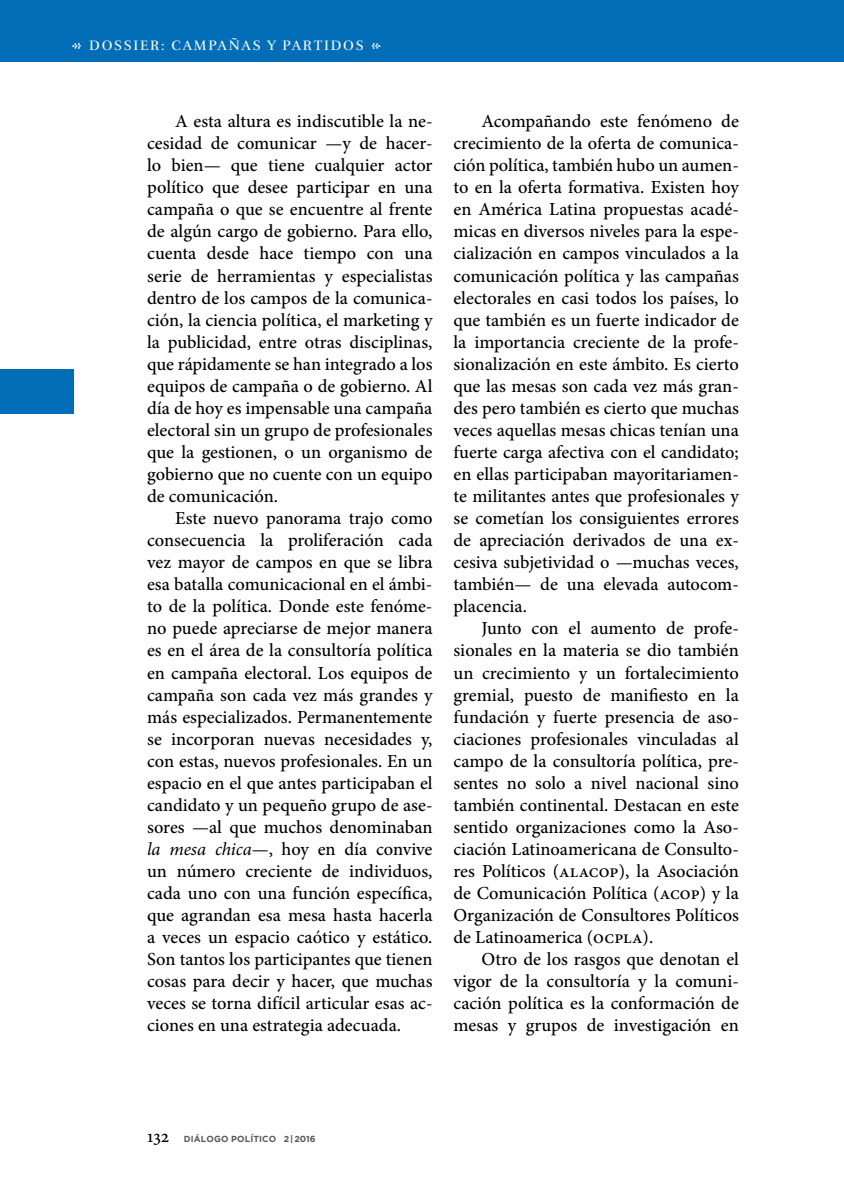
<style>
.page{position:relative;width:844px;height:1191px;background:#fff}
.page>*{position:absolute;margin:0;border:0;box-sizing:border-box;transform-origin:0 0}
.t1{font:500 18.38px/22.1px "Minion Pro";color:#000;text-align:justify}
.t2{font:14px "Rufina";letter-spacing:.12em;color:#fff}
.t3{font:700 8.75px "Gotham";letter-spacing:.015em;color:#58595b}
.s1{font-weight:400;font-style:italic}
</style>
<div class="page">
<div style="left:0;top:0;width:843px;height:62px;background:#006db6"></div>
<div style="left:0;top:370px;width:73px;height:44px;background:#006db6"></div>
<p class="t2" style="left:89px;top:36px;width:276px">DOSSIER: CAMPAÑAS Y PARTIDOS</p>
<p class="t1" style="left:147px;top:110px;width:287px;text-indent:28px">A esta altura es indiscutible la ne&shy;cesidad de comunicar —y de hacer&shy;lo bien— que tiene cualquier actor político que desee participar en una campaña o que se encuentre al frente de algún cargo de gobierno. Para ello, cuenta desde hace tiempo con una serie de herramientas y especialistas dentro de los campos de la comunica&shy;ción, la ciencia política, el marketing y la publicidad, entre otras disciplinas, que rápidamente se han integrado a los equipos de campaña o de gobierno. Al día de hoy es impensable una campaña electoral sin un grupo de profesionales que la gestionen, o un organismo de gobierno que no cuente con un equipo de comunicación.</p>
<p class="t1" style="left:147px;top:507px;width:287px;text-indent:28px">Este nuevo panorama trajo como consecuencia la proliferación cada vez mayor de campos en que se libra esa batalla comunicacional en el ámbi&shy;to de la política. Donde este fenóme&shy;no puede apreciarse de mejor manera es en el área de la consultoría política en campaña electoral. Los equipos de campaña son cada vez más grandes y más especializados. Permanentemente se incorporan nuevas necesidades y, con estas, nuevos profesionales. En un espacio en el que antes participaban el candidato y un pequeño grupo de ase&shy;sores —al que muchos denominaban <span class="s1">la mesa chica</span>—, hoy en día convive un número creciente de individuos, cada uno con una función específica, que agrandan esa mesa hasta hacerla a veces un espacio caótico y estático.<br>Son tantos los participantes que tienen cosas para decir y hacer, que muchas veces se torna difícil articular esas ac&shy;ciones en una estrategia adecuada.</p>
<p class="t1" style="left:453px;top:110px;width:287px;text-indent:28px">Acompañando este fenómeno de crecimiento de la oferta de comunica&shy;ción política, también hubo un aumen&shy;to en la oferta formativa. Existen hoy en América Latina propuestas acadé&shy;micas en diversos niveles para la espe&shy;cialización en campos vinculados a la comunicación política y las campañas electorales en casi todos los países, lo que también es un fuerte indicador de la importancia creciente de la profe&shy;sionalización en este ámbito. Es cierto que las mesas son cada vez más gran&shy;des pero también es cierto que muchas veces aquellas mesas chicas tenían una fuerte carga afectiva con el candidato; en ellas participaban mayoritariamen&shy;te militantes antes que profesionales y se cometían los consiguientes errores de apreciación derivados de una ex&shy;cesiva subjetividad o —muchas veces, también— de una elevada autocom&shy;placencia.</p>
<p class="t1" style="left:453px;top:617px;width:287px;text-indent:28px">Junto con el aumento de profe&shy;sionales en la materia se dio también un crecimiento y un fortalecimiento gremial, puesto de manifiesto en la fundación y fuerte presencia de aso&shy;ciaciones profesionales vinculadas al campo de la consultoría política, pre&shy;sentes no solo a nivel nacional sino también continental. Destacan en este sentido organizaciones como la Aso&shy;ciación Latinoamericana de Consulto&shy;res Políticos (alacop), la Asociación de Comunicación Política (acop) y la Organización de Consultores Políticos de Latinoamerica (ocpla).</p>
<p class="t1" style="left:453px;top:948px;width:287px;text-indent:28px">Otro de los rasgos que denotan el vigor de la consultoría y la comuni&shy;cación política es la conformación de mesas y grupos de investigación en</p>
<p class="t1" style="left:147px;top:1124px;width:23px">132</p>
<p class="t3" style="left:184px;top:1133px;width:133px">DIÁLOGO POLÍTICO 2|2016</p>
</div>
